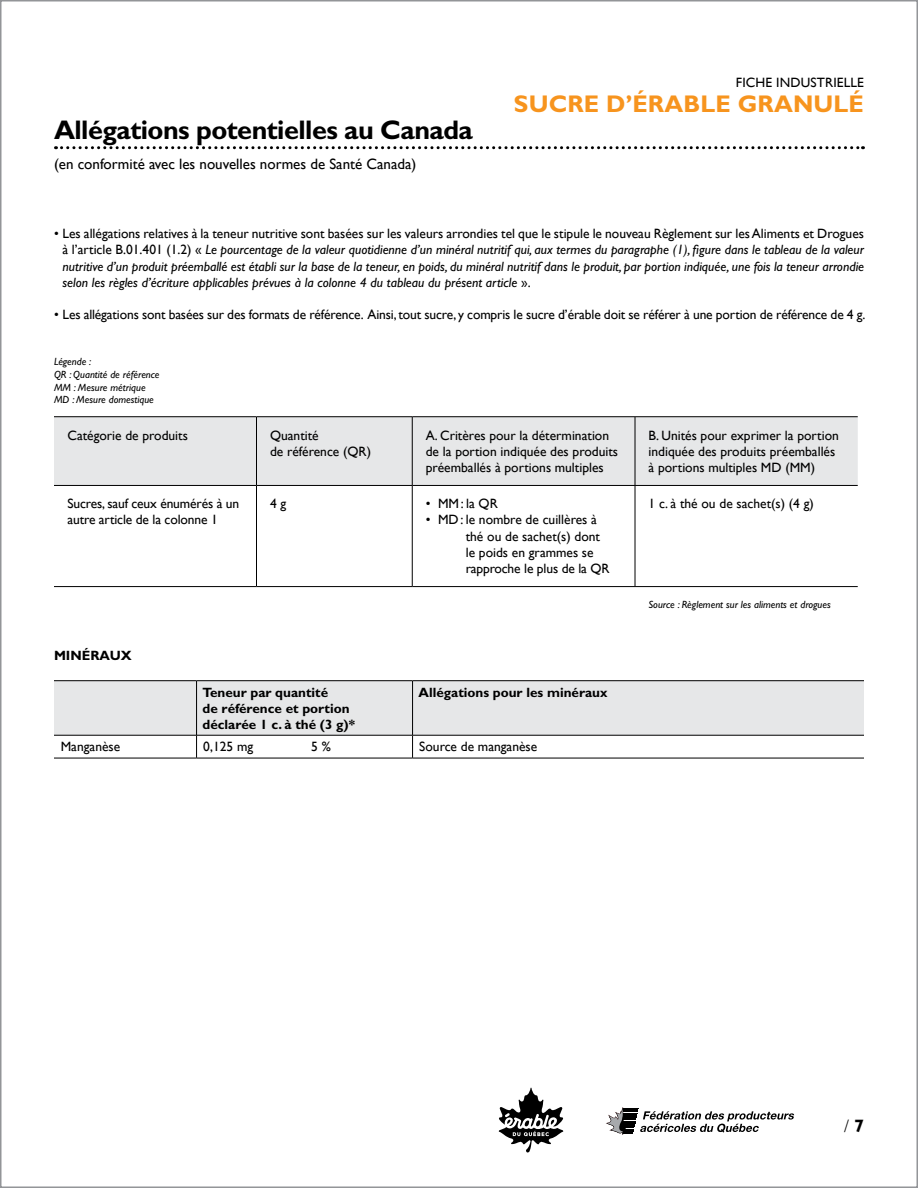
<style>
.page{position:relative;width:918px;height:1188px;background:#fff}
.page>*{position:absolute;margin:0;border:0;box-sizing:border-box;transform-origin:0 0}
.t1{font:700 27px "Gill Sans";letter-spacing:-.02em;color:#000}
.t2{font:700 24.15px "Gill Sans";letter-spacing:.005em;color:#f7941e}
.t3{font:300 18px "Gill Sans";color:#000}
.t4{font:15px "Gill Sans";color:#000}
.t5{font:13.5px/16.2px "Gill Sans";color:#000}
.t6{font:italic 13.5px/16.2px "Gill Sans";color:#000;text-align:justify}
.t7{font:700 13.5px/16.2px "Gill Sans";color:#000}
.t8{font:italic 10.5px/12.6px "Gill Sans";color:#000}
.s1{font-style:normal}
.s2{font-weight:700}
</style>
<div class="page">
<svg style="left:607px;top:1108px;width:187px;height:26px"></svg>
<svg style="left:498px;top:1088px;width:66px;height:65px"></svg>
<div style="left:54px;top:417px;width:804px;height:68px;background:#e6e7e8"></div>
<hr style="left:54px;top:416px;width:202px;height:1px;background:#000">
<hr style="left:256px;top:416px;width:156px;height:1px;background:#000">
<hr style="left:256px;top:417px;width:1px;height:68px;background:#000">
<hr style="left:412px;top:416px;width:223px;height:1px;background:#000">
<hr style="left:412px;top:417px;width:1px;height:68px;background:#000">
<hr style="left:635px;top:416px;width:223px;height:1px;background:#000">
<hr style="left:635px;top:417px;width:1px;height:68px;background:#000">
<hr style="left:54px;top:485px;width:202px;height:1px;background:#000">
<hr style="left:256px;top:485px;width:156px;height:1px;background:#000">
<hr style="left:256px;top:486px;width:1px;height:100px;background:#000">
<hr style="left:412px;top:485px;width:223px;height:1px;background:#000">
<hr style="left:412px;top:486px;width:1px;height:100px;background:#000">
<hr style="left:635px;top:485px;width:223px;height:1px;background:#000">
<hr style="left:635px;top:486px;width:1px;height:100px;background:#000">
<hr style="left:54px;top:586px;width:202px;height:1px;background:#000">
<hr style="left:256px;top:586px;width:156px;height:1px;background:#000">
<hr style="left:412px;top:586px;width:223px;height:1px;background:#000">
<hr style="left:635px;top:586px;width:223px;height:1px;background:#000">
<div style="left:54px;top:681px;width:810px;height:54px;background:#e6e7e8"></div>
<hr style="left:54px;top:680px;width:143px;height:1px;background:#000">
<hr style="left:197px;top:680px;width:216px;height:1px;background:#000">
<hr style="left:413px;top:680px;width:451px;height:1px;background:#000">
<hr style="left:412px;top:681px;width:1px;height:54px;background:#000">
<hr style="left:54px;top:735px;width:142px;height:1px;background:#000">
<hr style="left:197px;top:735px;width:216px;height:1px;background:#000">
<hr style="left:413px;top:735px;width:451px;height:1px;background:#000">
<svg style="left:412px;top:736px;width:1px;height:22px"></svg>
<hr style="left:54px;top:758px;width:143px;height:1px;background:#000">
<hr style="left:197px;top:758px;width:216px;height:1px;background:#000">
<hr style="left:413px;top:758px;width:451px;height:1px;background:#000">
<hr style="left:196px;top:681px;width:1px;height:54px;background:#000">
<svg style="left:196px;top:735px;width:1px;height:23px"></svg>
<svg style="left:56px;top:146px;width:807px;height:3px"></svg>
<h1 class="t1" style="left:54px;top:114px;width:420px">Allégations potentielles au Canada</h1>
<p class="t4" style="left:54px;top:156px;width:364px">(en conformité avec les nouvelles normes de Santé Canada)</p>
<p class="t5" style="left:736px;top:74px;width:130px">FICHE INDUSTRIELLE</p>
<h2 class="t2" style="left:514px;top:90px;width:352px">SUCRE D’ÉRABLE GRANULÉ</h2>
<p class="t6" style="left:63px;top:226px;width:803px;text-indent:-9px"><span class="s1">• Les allégations relatives à la teneur nutritive sont basées sur les valeurs arrondies tel que le stipule le nouveau Règlement sur les Aliments et Drogues à l’article B.01.401 (1.2) «</span> Le pourcentage de la valeur quotidienne d’un minéral nutritif qui, aux termes du paragraphe (1), figure dans le tableau de la valeur nutritive d’un produit préemballé est établi sur la base de la teneur, en poids, du minéral nutritif dans le produit, par portion indiquée, une fois la teneur arrondie selon les règles d’écriture applicables prévues à la colonne 4 du tableau du présent article <span class="s1">».</span></p>
<p class="t5" style="left:54px;top:306px;width:813px">• Les allégations sont basées sur des formats de référence. Ainsi, tout sucre, y compris le sucre d’érable doit se référer à une portion de référence de 4 g.</p>
<p class="t8" style="left:54px;top:356px;width:107px">Légende :<br>QR : Quantité de référence<br>MM : Mesure métrique<br>MD : Mesure domestique</p>
<p class="t5" style="left:68px;top:427px;width:122px">Catégorie de produits</p>
<p class="t5" style="left:270px;top:427px;width:103px">Quantité<br>de référence (QR)</p>
<p class="t5" style="left:426px;top:427px;width:194px">A. Critères pour la détermination de la portion indiquée des produits préemballés à portions multiples</p>
<p class="t5" style="left:649px;top:427px;width:192px">B. Unités pour exprimer la portion indiquée des produits préemballés à portions multiples MD (MM)</p>
<p class="t5" style="left:68px;top:495px;width:173px">Sucres, sauf ceux énumérés à un autre article de la colonne 1</p>
<p class="t5" style="left:270px;top:495px;width:18px">4 g</p>
<p class="t5" style="left:426px;top:495px;width:74px">• MM: la QR</p>
<p class="t5" style="left:649px;top:495px;width:167px">1 c. à thé ou de sachet(s) (4 g)</p>
<p class="t5" style="left:466px;top:512px;width:145px;text-indent:-40px">• MD: le nombre de cuillères à thé ou de sachet(s) dont le poids en grammes se rapproche le plus de la QR</p>
<p class="t7" style="left:54px;top:648px;width:79px">MINÉRAUX</p>
<p class="t7" style="left:203px;top:684px;width:154px">Teneur par quantité<br>de référence et portion déclarée 1 c. à thé (3 g)*</p>
<p class="t7" style="left:419px;top:684px;width:190px">Allégations pour les minéraux</p>
<p class="t5" style="left:61px;top:739px;width:61px">Manganèse</p>
<p class="t5" style="left:203px;top:739px;width:51px">0,125 mg</p>
<p class="t5" style="left:311px;top:739px;width:21px">5 %</p>
<p class="t5" style="left:419px;top:739px;width:119px">Source de manganèse</p>
<p class="t8" style="left:649px;top:598px;width:184px">Source : Règlement sur les aliments et drogues</p>
<h3 class="t3" style="left:844px;top:1116px;width:21px">/ <span class="s2">7</span></h3>
</div>
